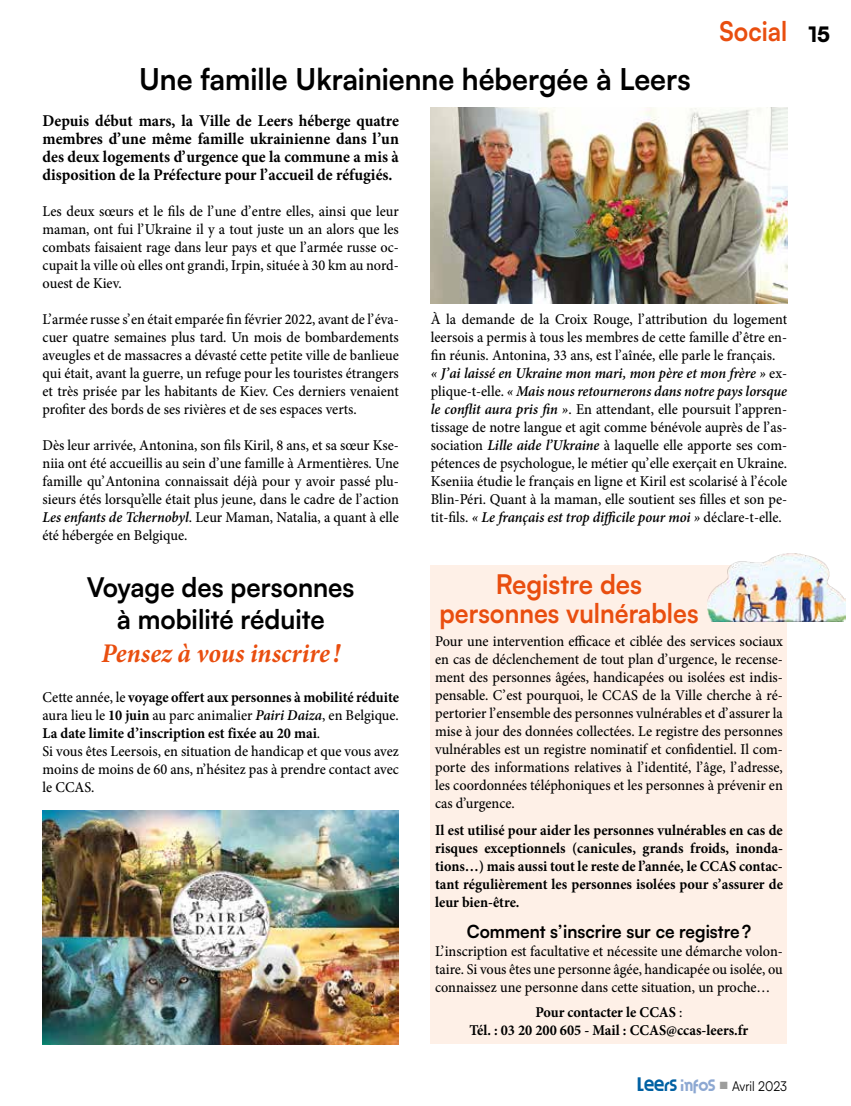
<style>
.page{position:relative;width:851px;height:1106px;background:#fff}
.page>*{position:absolute;margin:0;border:0;box-sizing:border-box;transform-origin:0 0}
.t1{font:700 30px "Satoshi";color:#000;scale:.95 1}
.t2{font:700 27px/32.4px "Satoshi";color:#000;text-align:center;scale:.95 1}
.t3{font:700 27px/28.5px "Satoshi";color:#e94e0f;text-align:center;scale:.95 1}
.t4{font:italic 700 27px "Minion Pro";letter-spacing:.005em;color:#e94e0f;scale:.95 1}
.t5{font:700 27px "Satoshi";color:#e94e0f;scale:.9 1}
.t6{font:700 18px "Satoshi";color:#000;scale:.95 1}
.t7{font:700 16.5px/18px "Minion Pro";color:#000;text-align:justify;scale:.95 1}
.t8{font:500 15px/18px "Minion Pro";color:#000;text-align:justify;scale:.95 1}
.t9{font:700 15px/18px "Minion Pro";color:#000;text-align:justify;scale:.95 1}
.t10{font:13.5px "Satoshi";color:#000;scale:.9 1}
.s1{font-weight:900;font-size:21px;color:#000}
.s2{font-weight:600;font-style:italic}
.s3{font-weight:700}
.s4{font-weight:500}
.s5{font-family:"ZESSTYPE GRAFIKA";font-size:16.5px;color:#0061a3}
.s6{font-family:"ZESSTYPE GRAFIKA";font-size:16.5px;color:#8da8d2}
.s7{color:#9d9d9c}
</style>
<div class="page">
<img style="left:431px;top:107px;width:356px;height:197px">
<div style="left:431px;top:565px;width:356px;height:478px;background:#fef0e7"></div>
<img style="left:43px;top:810px;width:356px;height:234px">
<img style="left:707px;top:553px;width:138px;height:68px">
<h1 class="t1" style="left:139px;top:57px;width:582px">Une famille Ukrainienne hébergée à Leers</h1>
<h2 class="t5" style="left:719px;top:12px;width:124px">Social <span class="s1">15</span></h2>
<p class="t7" style="left:43px;top:112px;width:376px">Depuis début mars, la Ville de Leers héberge quatre membres d’une même famille ukrainienne dans l’un des deux logements d’urgence que la commune a mis à disposition de la Préfecture pour l’accueil de réfugiés.</p>
<p class="t8" style="left:43px;top:202px;width:376px">Les deux sœurs et le fils de l’une d’entre elles, ainsi que leur maman, ont fui l’Ukraine il y a tout juste un an alors que les combats faisaient rage dans leur pays et que l’armée russe oc&shy;cupait la ville où elles ont grandi, Irpin, située à 30 km au nord&shy;ouest de Kiev.</p>
<p class="t8" style="left:43px;top:310px;width:376px">L’armée russe s’en était emparée fin février 2022, avant de l’éva&shy;cuer quatre semaines plus tard. Un mois de bombardements aveugles et de massacres a dévasté cette petite ville de banlieue qui était, avant la guerre, un refuge pour les touristes étrangers et très prisée par les habitants de Kiev. Ces derniers venaient profiter des bords de ses rivières et de ses espaces verts.</p>
<p class="t8" style="left:43px;top:436px;width:376px">Dès leur arrivée, Antonina, son fils Kiril, 8 ans, et sa sœur Kse&shy;niia ont été accueillis au sein d’une famille à Armentières. Une famille qu’Antonina connaissait déjà pour y avoir passé plu&shy;sieurs étés lorsqu’elle était plus jeune, dans le cadre de l’action <span class="s2">Les enfants de Tchernobyl</span>. Leur Maman, Natalia, a quant à elle été hébergée en Belgique.</p>
<h2 class="t2" style="left:87px;top:569px;width:283px">Voyage des personnes à mobilité réduite</h2>
<h2 class="t4" style="left:101px;top:634px;width:253px">Pensez à vous inscrire !</h2>
<p class="t8" style="left:43px;top:688px;width:376px;text-align:left">Cette année, le <span class="s3">voyage offert aux personnes à mobilité réduite </span>aura lieu le <span class="s3">10 juin</span> au parc animalier <span class="s2">Pairi Daiza</span>, en Belgique.<br><span class="s3">La date limite d’inscription est fixée au 20 mai</span>.<br>Si vous êtes Leersois, en situation de handicap et que vous avez moins de moins de 60 ans, n’hésitez pas à prendre contact avec le CCAS.</p>
<p class="t8" style="left:431px;top:310px;width:376px;text-align:left">À la demande de la Croix Rouge, l’attribution du logement leersois a permis à tous les membres de cette famille d’être en&shy;fin réunis. Antonina, 33 ans, est l’aînée, elle parle le français.<br><span class="s2">« J’ai laissé en Ukraine mon mari, mon père et mon frère »</span> ex&shy;plique-t-elle. <span class="s2">« Mais nous retournerons dans notre pays lorsque le conflit aura pris fin »</span>. En attendant, elle poursuit l’appren&shy;tissage de notre langue et agit comme bénévole auprès de l’as&shy;sociation <span class="s2">Lille aide l’Ukraine</span> à laquelle elle apporte ses com&shy;pétences de psychologue, le métier qu’elle exerçait en Ukraine.<br>Kseniia étudie le français en ligne et Kiril est scolarisé à l’école Blin-Péri. Quant à la maman, elle soutient ses filles et son pe&shy;tit-fils. <span class="s2">« Le français est trop difficile pour moi »</span> déclare-t-elle.</p>
<h2 class="t3" style="left:439px;top:568px;width:274px">Registre des personnes vulnérables</h2>
<p class="t8" style="left:435px;top:632px;width:367px">Pour une intervention efficace et ciblée des services sociaux en cas de déclenchement de tout plan d’urgence, le recense&shy;ment des personnes âgées, handicapées ou isolées est indis&shy;pensable. C’est pourquoi, le CCAS de la Ville cherche à ré&shy;pertorier l’ensemble des personnes vulnérables et d’assurer la mise à jour des données collectées. Le registre des personnes vulnérables est un registre nominatif et confidentiel. Il com&shy;porte des informations relatives à l’identité, l’âge, l’adresse, les coordonnées téléphoniques et les personnes à prévenir en cas d’urgence.</p>
<p class="t9" style="left:435px;top:821px;width:367px">Il est utilisé pour aider les personnes vulnérables en cas de risques exceptionnels (canicules, grands froids, inonda&shy;tions…) mais aussi tout le reste de l’année, le CCAS contac&shy;tant régulièrement les personnes isolées pour s’assurer de leur bien-être.</p>
<p class="t6" style="left:466px;top:918px;width:301px">Comment s’inscrire sur ce registre?</p>
<p class="t8" style="left:435px;top:942px;width:367px">L’inscription est facultative et nécessite une démarche volon&shy;taire. Si vous êtes une personne âgée, handicapée ou isolée, ou connaissez une personne dans cette situation, un proche…</p>
<p class="t9" style="left:469px;top:1003px;width:295px;text-align:center">Pour contacter le CCAS <span class="s4">:<br></span>Tél. : 03 20 200 605 - Mail : CCAS@ccas-leers.fr</p>
<p class="t10" style="left:637px;top:1077px;width:168px"><span class="s5">Leers</span> <span class="s6">infos</span> <span class="s7">■</span> Avril 2023</p>
</div>
